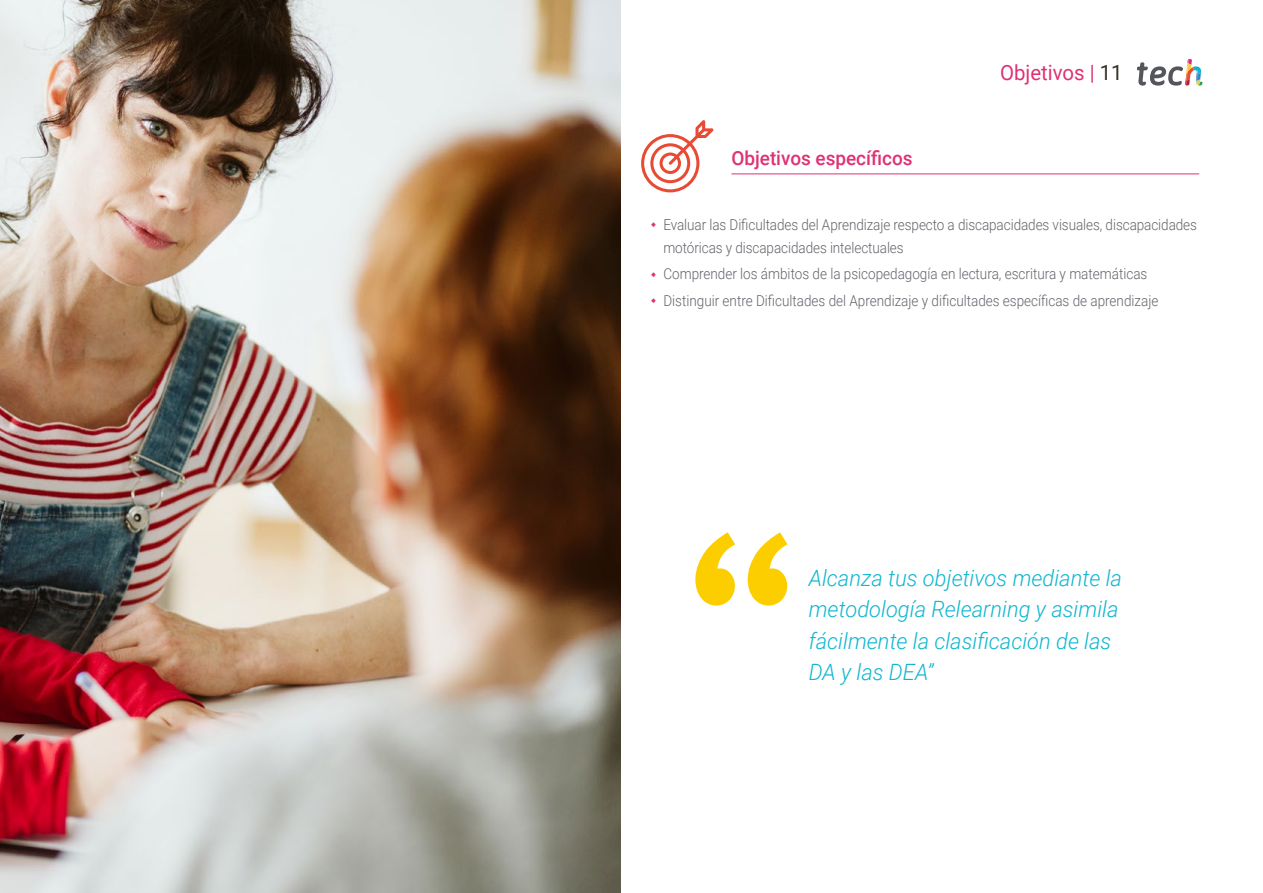
<style>
.page{position:relative;width:1263px;height:893px;background:#fff}
.page>*{position:absolute;margin:0;border:0;box-sizing:border-box;transform-origin:0 0}
.t1{font:italic 300 22.5px/31.5px "Roboto";color:#0fb6cf}
.t2{font:21px "Roboto";color:#df3174}
.t3{font:500 19.5px "Roboto";color:#df3174}
.t4{font:300 15px/22.5px "Roboto";color:#61646a;scale:.9 1}
.s1{color:#312e20}
</style>
<div class="page">
<img style="left:0;top:0;width:621px;height:893px">
<svg style="left:695px;top:532px;width:92px;height:74px"></svg>
<svg style="left:1137px;top:59px;width:65px;height:27px"></svg>
<hr style="left:731px;top:174px;width:468px;height:1px;background:#df3174">
<svg style="left:641px;top:120px;width:72px;height:72px"></svg>
<h3 class="t3" style="left:731px;top:144px;width:183px">Objetivos específicos</h3>
<h2 class="t2" style="left:1000px;top:57px;width:124px">Objetivos | <span class="s1">11</span></h2>
<p class="t4" style="left:663px;top:213px;width:594px">Evaluar las Dificultades del Aprendizaje respecto a discapacidades visuales, discapacidades motóricas y discapacidades intelectuales</p>
<p class="t4" style="left:663px;top:260px;width:551px;line-height:26.7px">Comprender los ámbitos de la psicopedagogía en lectura, escritura y matemáticas<br>Distinguir entre Dificultades del Aprendizaje y dificultades específicas de aprendizaje</p>
<h1 class="t1" style="left:809px;top:561px;width:315px">Alcanza tus objetivos mediante la metodología Relearning y asimila fácilmente la clasificación de las<br>DA y las DEA”</h1>
</div>
